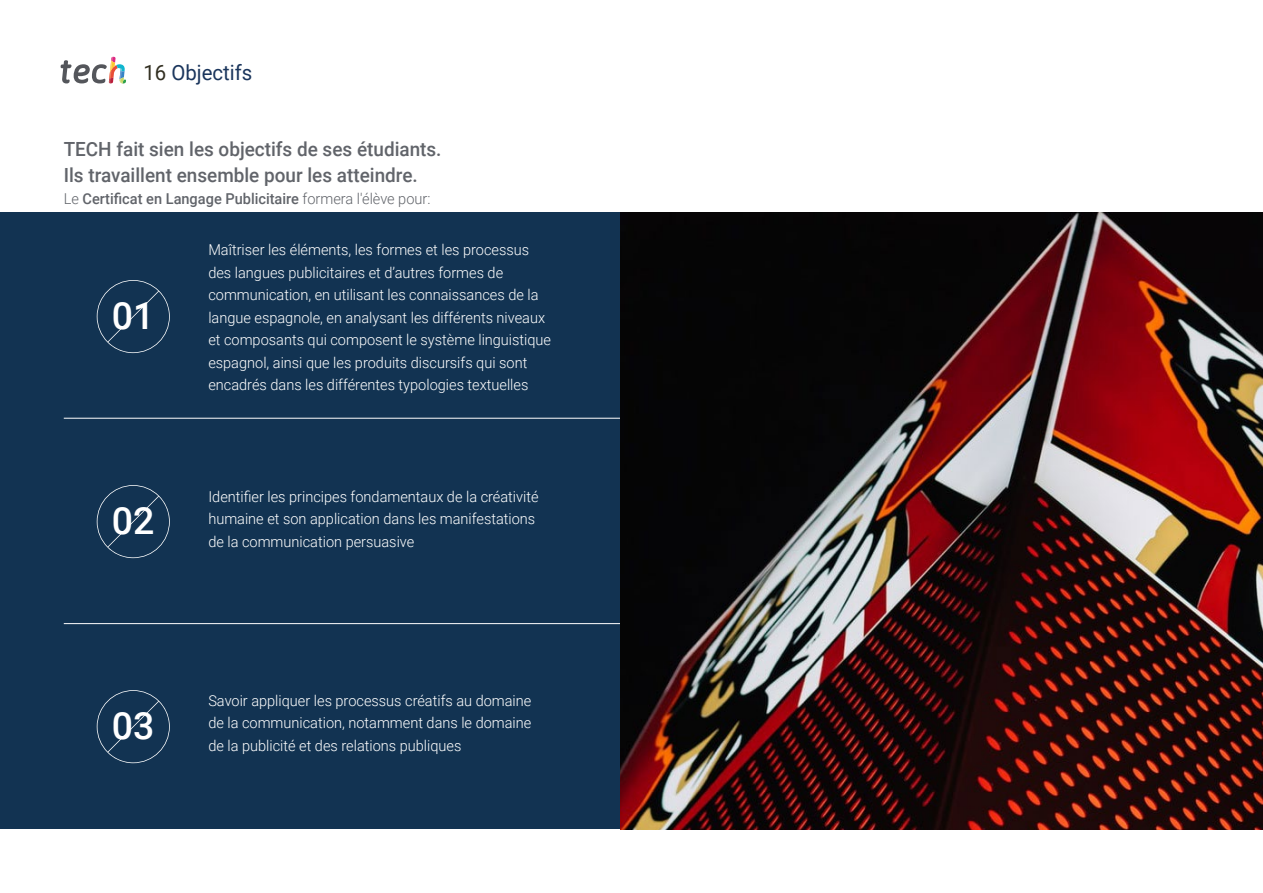
<style>
.page{position:relative;width:1263px;height:893px;background:#fff}
.page>*{position:absolute;margin:0;border:0;box-sizing:border-box;transform-origin:0 0}
.t1{font:500 37.5px "Roboto";color:#fff}
.t2{font:21px "Roboto";color:#1a355c}
.t3{font:500 19.5px/25.5px "Roboto";color:#61646a}
.t4{font:300 15px/22.5px "Roboto";color:#fff}
.t5{font:500 15px "Roboto";color:#61646a}
.s1{color:#312e20}
.s2{font-weight:300}
</style>
<div class="page">
<svg style="left:61px;top:57px;width:65px;height:27px"></svg>
<div style="left:0;top:213px;width:621px;height:616px;background:#123352"></div>
<svg style="left:97px;top:280px;width:73px;height:73px"></svg>
<svg style="left:97px;top:690px;width:73px;height:73px"></svg>
<svg style="left:97px;top:485px;width:73px;height:73px"></svg>
<hr style="left:64px;top:418px;width:1199px;height:1px;background:#fff">
<hr style="left:64px;top:623px;width:1199px;height:1px;background:#fff">
<img style="left:621px;top:213px;width:642px;height:616px">
<h2 class="t2" style="left:144px;top:57px;width:110px"><span class="s1">16</span> Objectifs</h2>
<h3 class="t3" style="left:64px;top:136px;width:379px">TECH fait sien les objectifs de ses étudiants.<br>Ils travaillent ensemble pour les atteindre.</h3>
<p class="t5" style="left:64px;top:188px;width:368px"><span class="s2">Le</span> Certificat en Langage Publicitaire <span class="s2">formera l'élève pour:</span></p>
<h1 class="t1" style="left:112px;top:290px;width:44px">01</h1>
<h1 class="t1" style="left:112px;top:495px;width:44px">02</h1>
<p class="t4" style="left:208px;top:238px;width:344px">Maîtriser les éléments, les formes et les processus des langues publicitaires et d’autres formes de communication, en utilisant les connaissances de la langue espagnole, en analysant les différents niveaux et composants qui composent le système linguistique espagnol, ainsi que les produits discursifs qui sont encadrés dans les différentes typologies textuelles</p>
<p class="t4" style="left:208px;top:485px;width:332px">Identifier les principes fondamentaux de la créativité humaine et son application dans les manifestations de la communication persuasive</p>
<h1 class="t1" style="left:112px;top:700px;width:44px">03</h1>
<p class="t4" style="left:208px;top:688px;width:325px;text-align:justify">Savoir appliquer les processus créatifs au domaine de la communication, notamment dans le domaine de la publicité et des relations publiques</p>
</div>
